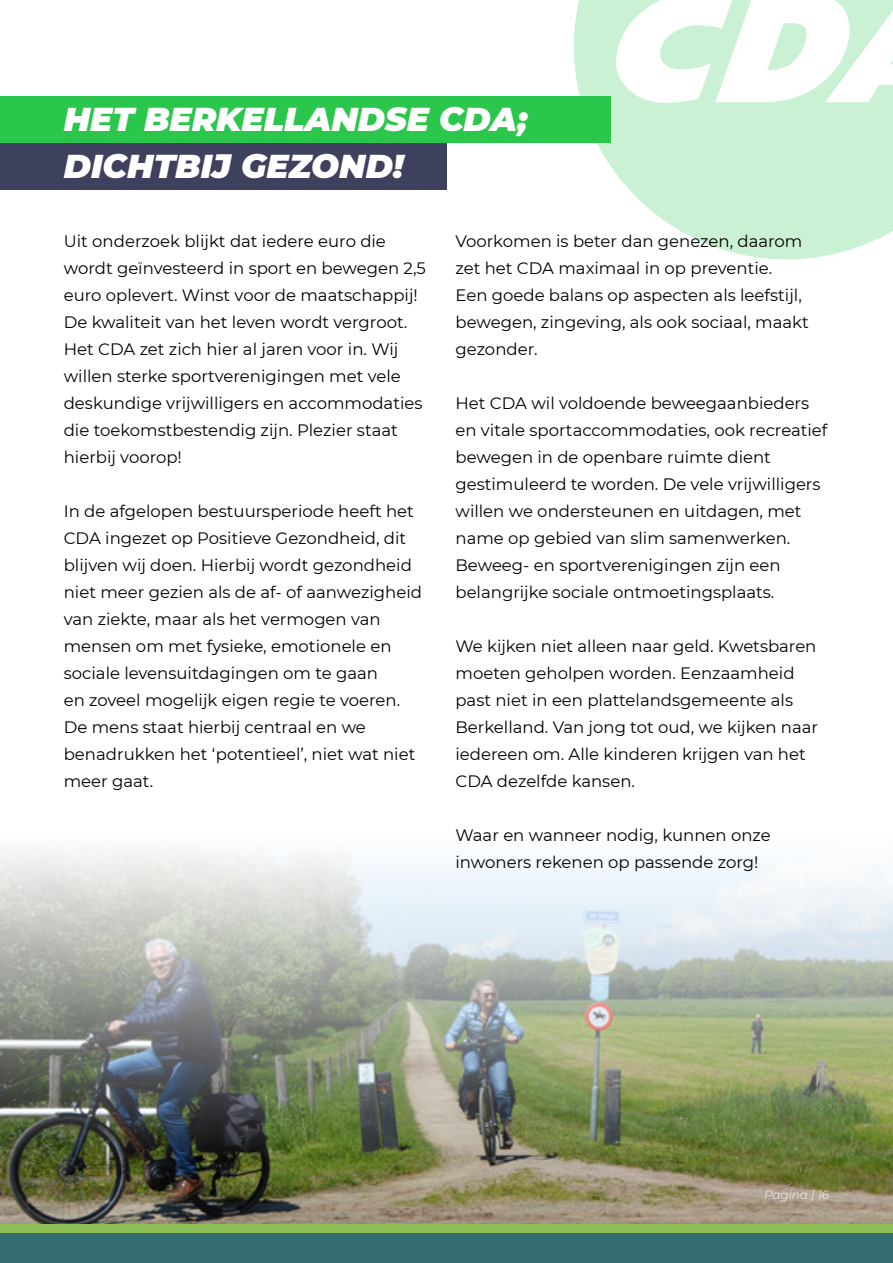
<style>
.page{position:relative;width:893px;height:1263px;background:#fff}
.page>*{position:absolute;margin:0;border:0;box-sizing:border-box;transform-origin:0 0}
.t1{font:italic 900 33px/46.8px "Montserrat";color:#fff}
.t2{font:16.5px/27px "Montserrat";color:#000}
.t3{font:italic 300 12px "Montserrat";color:#fff}
</style>
<div class="page">
<svg style="left:574px;top:0;width:319px;height:259px;fill:#caf1d3"></svg>
<svg style="left:616px;top:0;width:277px;height:103px"></svg>
<img style="left:0;top:851px;width:893px;height:374px">
<div style="left:0;top:1225px;width:893px;height:8px;background:#8dbe56"></div>
<div style="left:0;top:1233px;width:893px;height:30px;background:#336d70"></div>
<div style="left:0;top:96px;width:611px;height:47px;background:#2bc74d"></div>
<div style="left:0;top:143px;width:446px;height:47px;background:#3d415d"></div>
<h1 class="t1" style="left:64px;top:94px;width:465px">HET BERKELLANDSE CDA;<br>DICHTBIJ GEZOND!</h1>
<p class="t2" style="left:64px;top:227px;width:364px">Uit onderzoek blijkt dat iedere euro die wordt geïnvesteerd in sport en bewegen 2,5 euro oplevert. Winst voor de maatschappij!<br>De kwaliteit van het leven wordt vergroot.<br>Het CDA zet zich hier al jaren voor in. Wij willen sterke sportverenigingen met vele deskundige vrijwilligers en accommodaties die toekomstbestendig zijn. Plezier staat hierbij voorop!</p>
<p class="t2" style="left:64px;top:497px;width:360px">In de afgelopen bestuursperiode heeft het CDA ingezet op Positieve Gezondheid, dit blijven wij doen. Hierbij wordt gezondheid niet meer gezien als de af- of aanwezigheid van ziekte, maar als het vermogen van mensen om met fysieke, emotionele en sociale levensuitdagingen om te gaan<br>en zoveel mogelijk eigen regie te voeren.<br>De mens staat hierbij centraal en we benadrukken het ‘potentieel’, niet wat niet meer gaat.</p>
<p class="t2" style="left:455px;top:227px;width:355px">Voorkomen is beter dan genezen, daarom zet het CDA maximaal in op preventie.<br>Een goede balans op aspecten als leefstijl, bewegen, zingeving, als ook sociaal, maakt gezonder.</p>
<p class="t2" style="left:455px;top:389px;width:374px">Het CDA wil voldoende beweegaanbieders en vitale sportaccommodaties, ook recreatief bewegen in de openbare ruimte dient gestimuleerd te worden. De vele vrijwilligers willen we ondersteunen en uitdagen, met name op gebied van slim samenwerken.<br>Beweeg- en sportverenigingen zijn een belangrijke sociale ontmoetingsplaats.</p>
<p class="t2" style="left:455px;top:632px;width:364px">We kijken niet alleen naar geld. Kwetsbaren moeten geholpen worden. Eenzaamheid past niet in een plattelandsgemeente als Berkelland. Van jong tot oud, we kijken naar iedereen om. Alle kinderen krijgen van het CDA dezelfde kansen.</p>
<p class="t2" style="left:455px;top:821px;width:317px">Waar en wanneer nodig, kunnen onze inwoners rekenen op passende zorg!</p>
<p class="t3" style="left:764px;top:1187px;width:67px">Pagina | 16</p>
</div>
